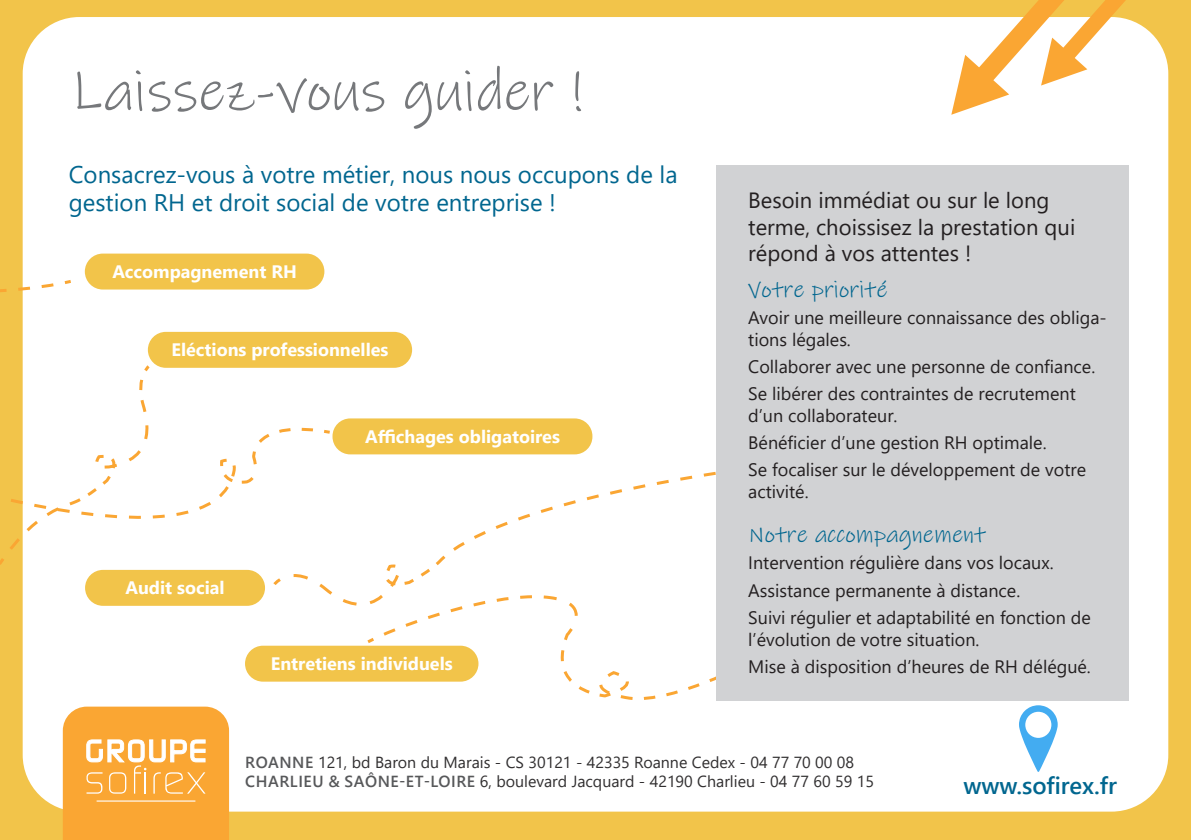
<style>
.page{position:relative;width:1191px;height:840px;background:#fff}
.page>*{position:absolute;margin:0;border:0;box-sizing:border-box;transform-origin:0 0}
.t1{font:58px "Ink Free";color:#76787b}
.t2{font:24px/28.8px "Segoe UI";color:#01668f}
.t3{font:24px "Ink Free";color:#01668f}
.t4{font:600 23.8px "Segoe UI";color:#01668f}
.t5{font:22px/26.4px "Segoe UI";color:#231f20}
.t6{font:18px/21.6px "Segoe UI";color:#231f20}
.t7{font:700 18px "Segoe UI";color:#fff}
.t8{font:16px "Segoe UI";color:#312f30}
.s1{font-weight:600;color:#57585a}
</style>
<div class="page">
<div style="left:0;top:0;width:1191px;height:839px;background:#f2c44a"></div>
<div style="left:23px;top:17px;width:1145px;height:794px;background:#fff;border-radius:57px"></div>
<svg style="left:364px;top:597px;width:455px;height:104px"></svg>
<svg style="left:951px;top:0;width:175px;height:115px"></svg>
<div style="left:148px;top:332px;width:264px;height:35px;background:#f2c44a;border-radius:18px"></div>
<div style="left:332px;top:418px;width:260px;height:36px;background:#f2c44a;border-radius:18px"></div>
<div style="left:85px;top:253px;width:239px;height:36px;background:#f2c44a;border-radius:18px"></div>
<div style="left:85px;top:569px;width:180px;height:36px;background:#f2c44a;border-radius:18px"></div>
<svg style="left:0;top:158px;width:71px;height:137px"></svg>
<svg style="left:0;top:363px;width:333px;height:222px"></svg>
<svg style="left:342px;top:597px;width:193px;height:43px"></svg>
<svg style="left:271px;top:467px;width:445px;height:130px"></svg>
<div style="left:245px;top:645px;width:233px;height:36px;background:#f2c44a;border-radius:18px"></div>
<svg style="left:63px;top:706px;width:166px;height:133px;background:#faae47"></svg>
<hr style="left:97px;top:800px;width:98px;height:1px;background:#fff">
<div style="left:716px;top:165px;width:412px;height:534px;background:#d1d2d4"></div>
<svg style="left:1019px;top:705px;width:38px;height:66px"></svg>
<p class="t1" style="left:70px;top:50px;width:514px">Laissez-vous guider !</p>
<p class="t2" style="left:69px;top:157px;width:610px">Consacrez-vous à votre métier, nous nous occupons de la gestion RH et droit social de votre entreprise !</p>
<p class="t7" style="left:112px;top:254px;width:186px">Accompagnement RH</p>
<p class="t7" style="left:171px;top:333px;width:218px">Eléctions professionnelles</p>
<p class="t7" style="left:365px;top:419px;width:196px">Affichages obligatoires</p>
<p class="t7" style="left:125px;top:570px;width:101px">Audit social</p>
<p class="t7" style="left:271px;top:646px;width:183px">Entretiens individuels</p>
<p class="t5" style="left:748px;top:185px;width:329px">Besoin immédiat ou sur le long terme, choissisez la prestation qui répond à vos attentes !</p>
<p class="t3" style="left:748px;top:272px;width:141px">Votre priorité</p>
<p class="t6" style="left:748px;top:305px;width:360px">Avoir une meilleure connaissance des obliga&shy;tions légales.</p>
<p class="t6" style="left:748px;top:354px;width:348px">Collaborer avec une personne de confiance.</p>
<p class="t6" style="left:748px;top:381px;width:329px">Se libérer des contraintes de recrutement d’un collaborateur.</p>
<p class="t6" style="left:748px;top:430px;width:300px">Bénéficier d’une gestion RH optimale.</p>
<p class="t6" style="left:748px;top:457px;width:339px">Se focaliser sur le développement de votre activité.</p>
<p class="t3" style="left:748px;top:517px;width:239px">Notre accompagnement</p>
<p class="t6" style="left:748px;top:550px;width:307px">Intervention régulière dans vos locaux.</p>
<p class="t6" style="left:748px;top:577px;width:273px">Assistance permanente à distance.</p>
<p class="t6" style="left:748px;top:605px;width:344px">Suivi régulier et adaptabilité en fonction de l’évolution de votre situation.</p>
<p class="t6" style="left:748px;top:653px;width:344px">Mise à disposition d’heures de RH délégué.</p>
<p class="t8" style="left:245px;top:746px;width:610px"><span class="s1">ROANNE</span> 121, bd Baron du Marais - CS 30121 - 42335 Roanne Cedex - 04 77 70 00 08</p>
<p class="t8" style="left:245px;top:766px;width:630px"><span class="s1">CHARLIEU &amp; SAÔNE-ET-LOIRE</span> 6, boulevard Jacquard - 42190 Charlieu - 04 77 60 59 15</p>
<p class="t4" style="left:963px;top:762px;width:155px">www.sofirex.fr</p>
</div>
